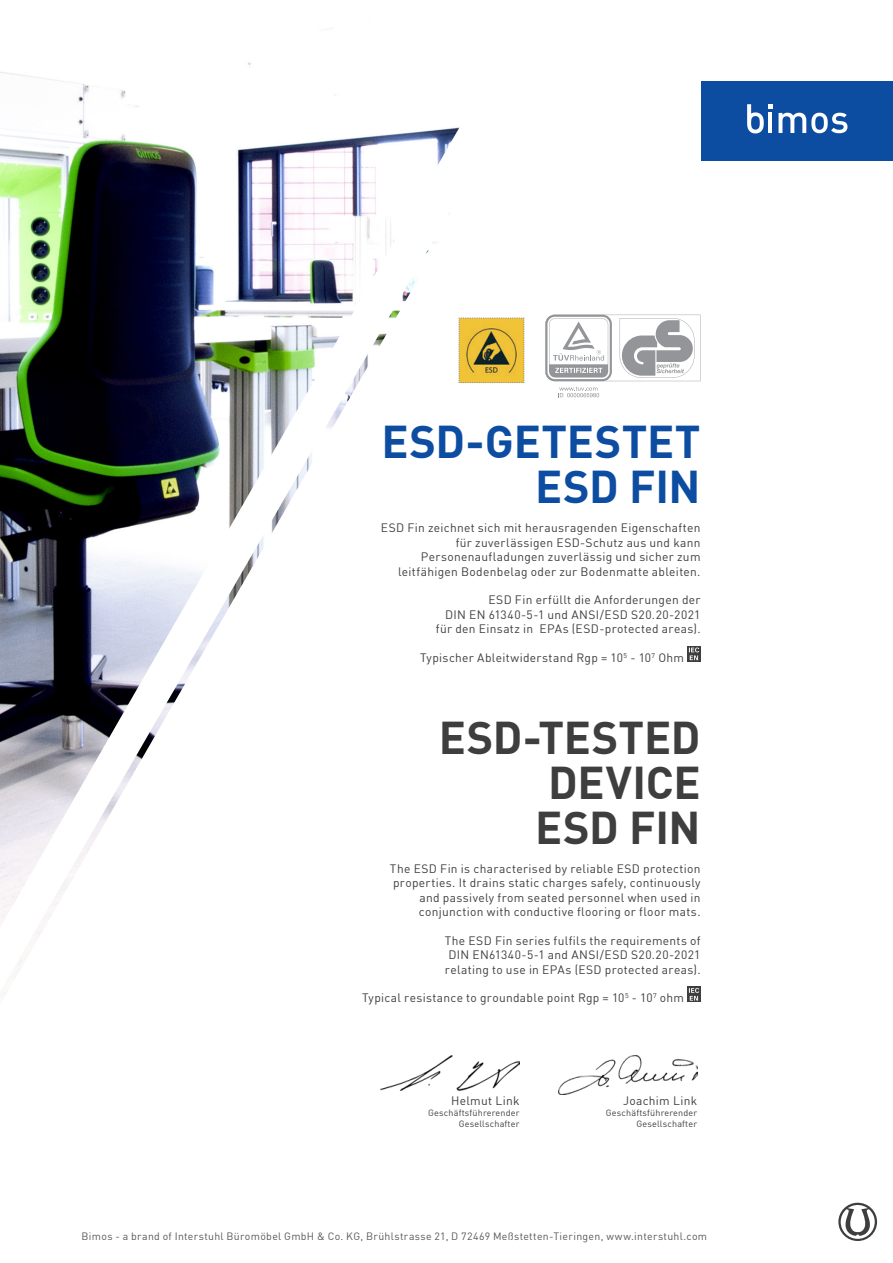
<style>
.page{position:relative;width:893px;height:1263px;background:#fff}
.page>*{position:absolute;margin:0;border:0;box-sizing:border-box;transform-origin:0 0}
.t1{font:700 45px "DIN";letter-spacing:-.005em;color:#3e3e3f}
.t2{font:700 45px "DIN";letter-spacing:-.005em;color:#0d4da1}
.t3{font:12px/14.4px "DIN";letter-spacing:.025em;color:#3e3e3f;text-align:right}
.t4{font:10.5px "DIN";letter-spacing:.03em;color:#57585a}
.t5{font:9px "DIN";letter-spacing:.02em;color:#3e3e3f}
</style>
<div class="page">
<svg style="left:687px;top:646px;width:14px;height:16px"></svg>
<svg style="left:689px;top:647px;width:10px;height:13px"></svg>
<svg style="left:687px;top:986px;width:14px;height:16px"></svg>
<svg style="left:689px;top:988px;width:10px;height:12px"></svg>
<svg style="left:0;top:28px;width:572px;height:944px"></svg>
<img style="left:381px;top:1056px;width:138px;height:35px">
<img style="left:558px;top:1056px;width:139px;height:38px">
<div style="left:702px;top:81px;width:191px;height:80px;background:#0d4da1"></div>
<svg style="left:747px;top:104px;width:25px;height:29px"></svg>
<svg style="left:778px;top:113px;width:69px;height:20px"></svg>
<svg style="left:838px;top:1203px;width:39px;height:38px"></svg>
<svg style="left:459px;top:318px;width:66px;height:65px;background:#cfab39"></svg>
<div style="left:545px;top:315px;width:156px;height:82px;background:#fff"></div>
<svg style="left:545px;top:315px;width:156px;height:66px"></svg>
<svg style="left:558px;top:387px;width:41px;height:10px"></svg>
<p class="t2" style="left:382px;top:413px;width:320px">ESD-GETESTET</p>
<p class="t2" style="left:535px;top:458px;width:167px">ESD FIN</p>
<p class="t3" style="left:381px;top:520px;width:321px">ESD Fin zeichnet sich mit herausragenden Eigenschaften für zuverlässigen ESD-Schutz aus und kann Personenaufladungen zuverlässig und sicher zum leitfähigen Bodenbelag oder zur Bodenmatte ableiten.</p>
<p class="t3" style="left:445px;top:592px;width:257px">ESD Fin erfüllt die Anforderungen der<br>DIN EN 61340-5-1 und ANSI/ESD S20.20-2021</p>
<p class="t3" style="left:436px;top:621px;width:266px">für den Einsatz in EPAs (ESD-protected areas).</p>
<p class="t3" style="left:420px;top:650px;width:265px">Typischer Ableitwiderstand Rgp = 10<sup>5</sup> - 10<sup>7</sup> Ohm</p>
<p class="t1" style="left:439px;top:708px;width:263px">ESD-TESTED</p>
<p class="t1" style="left:548px;top:753px;width:154px">DEVICE</p>
<p class="t1" style="left:535px;top:798px;width:167px">ESD FIN</p>
<p class="t3" style="left:390px;top:861px;width:312px">The ESD Fin is characterised by reliable ESD protection</p>
<p class="t3" style="left:393px;top:875px;width:309px">properties. It drains static charges safely, continuously</p>
<p class="t3" style="left:419px;top:890px;width:283px">and passively from seated personnel when used in</p>
<p class="t3" style="left:419px;top:904px;width:283px">conjunction with conductive flooring or floor mats.</p>
<p class="t3" style="left:445px;top:933px;width:257px">The ESD Fin series fulfils the requirements of</p>
<p class="t3" style="left:448px;top:947px;width:254px">DIN EN61340-5-1 and ANSI/ESD S20.20-2021</p>
<p class="t3" style="left:445px;top:962px;width:257px">relating to use in EPAs (ESD protected areas).</p>
<p class="t3" style="left:362px;top:990px;width:324px">Typical resistance to groundable point Rgp = 10<sup>5</sup> - 10<sup>7</sup> ohm</p>
<p class="t3" style="left:451px;top:1093px;width:70px">Helmut Link</p>
<p class="t5" style="left:428px;top:1107px;width:93px">Geschäftsführerender</p>
<p class="t5" style="left:459px;top:1118px;width:62px">Gesellschafter</p>
<p class="t3" style="left:623px;top:1093px;width:75px">Joachim Link</p>
<p class="t5" style="left:606px;top:1107px;width:93px">Geschäftsführerender</p>
<p class="t5" style="left:636px;top:1118px;width:62px">Gesellschafter</p>
<p class="t4" style="left:82px;top:1229px;width:627px">Bimos - a brand of Interstuhl Büromöbel GmbH &amp; Co. KG, Brühlstrasse 21, D 72469 Meßstetten-Tieringen, www.interstuhl.com</p>
</div>
